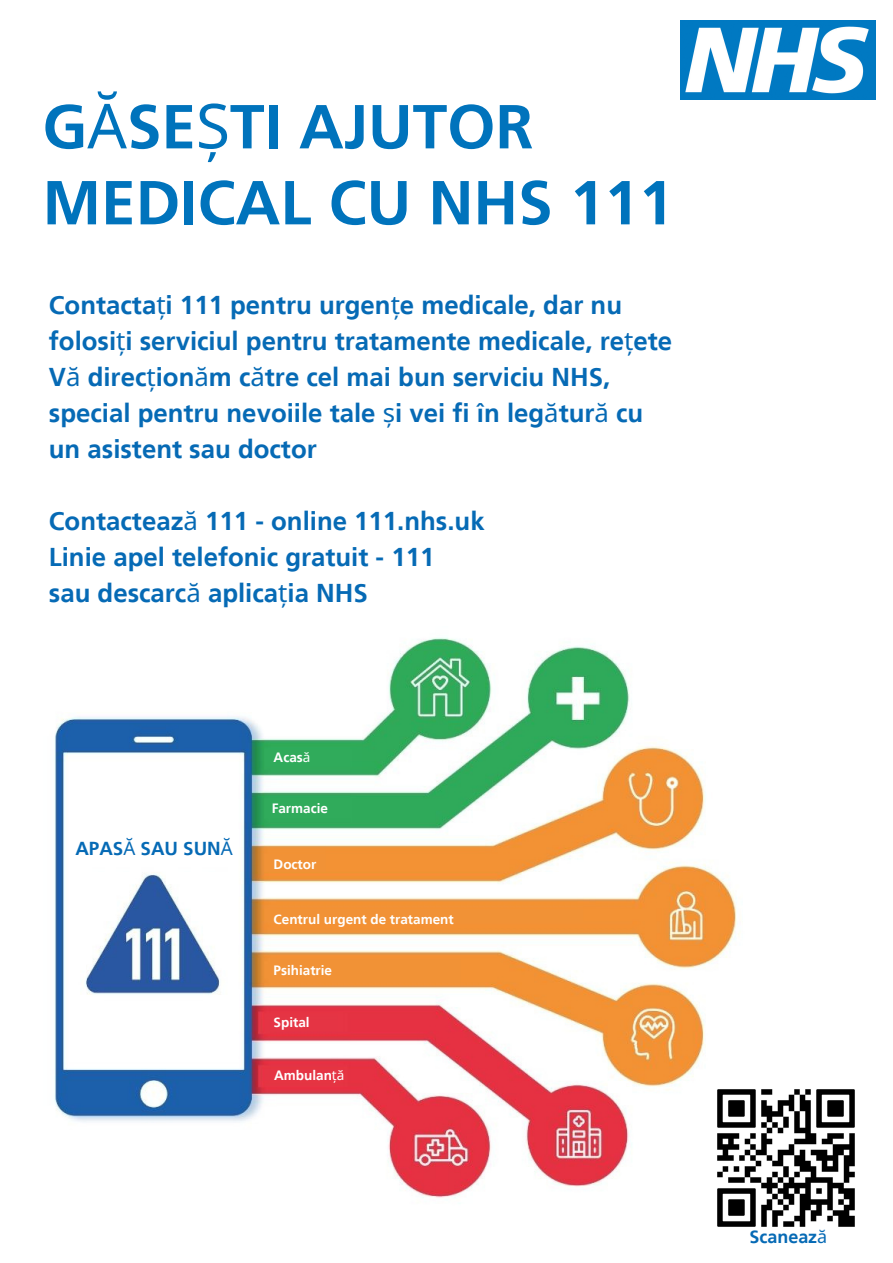
<style>
.page{position:relative;width:893px;height:1263px;background:#fff}
.page>*{position:absolute;margin:0;border:0;box-sizing:border-box;transform-origin:0 0}
.t1{font:700 62.03px "Frutiger";color:#0073bc}
.t2{font:700 25.8px/36px "Frutiger";color:#066ab5}
.t3{font:700 18.75px "Frutiger";color:#066ab5}
.t4{font:700 17.92px "Frutiger";color:#066ab5}
.t5{font:700 13.5px "Frutiger";color:#fff}
.s1{font-family:"Noto Sans";font-weight:400}
</style>
<div class="page">
<img style="left:680px;top:21px;width:195px;height:78px">
<img style="left:54px;top:637px;width:686px;height:561px">
<img style="left:701px;top:1072px;width:154px;height:155px">
<div style="left:76px;top:813px;width:152px;height:54px;background:#fff"></div>
<p class="t1" style="left:42px;top:90px;width:492px">G<span class="s1">Ă</span>SE<span class="s1">Ș</span>TI AJUTOR</p>
<p class="t1" style="left:42px;top:166px;width:632px">MEDICAL CU NHS 111</p>
<p class="t2" style="left:49px;top:287px;width:625px">Contacta<span class="s1">ț</span>i 111 pentru urgen<span class="s1">ț</span>e medicale, dar nu folosi<span class="s1">ț</span>i serviciul pentru tratamente medicale, re<span class="s1">ț</span>ete V<span class="s1">ă</span> direc<span class="s1">ț</span>ion<span class="s1">ă</span>m c<span class="s1">ă</span>tre cel mai bun serviciu NHS, special pentru nevoiile tale <span class="s1">ș</span>i vei fi în leg<span class="s1">ă</span>tur<span class="s1">ă</span> cu un asistent sau doctor</p>
<p class="t2" style="left:49px;top:503px;width:437px">Contacteaz<span class="s1">ă</span> 111 - online 111.nhs.uk</p>
<p class="t2" style="left:49px;top:539px;width:387px">Linie apel telefonic gratuit - 111</p>
<p class="t2" style="left:49px;top:575px;width:320px">sau descarc<span class="s1">ă</span> aplica<span class="s1">ț</span>ia NHS</p>
<p class="t5" style="left:274px;top:749px;width:38px">Acas<span class="s1">ă</span></p>
<p class="t3" style="left:75px;top:837px;width:159px">APAS<span class="s1">Ă</span> SAU SUN<span class="s1">Ă</span></p>
<p class="t5" style="left:272px;top:800px;width:58px">Farmacie</p>
<p class="t5" style="left:274px;top:856px;width:44px">Doctor</p>
<p class="t5" style="left:274px;top:911px;width:182px">Centrul urgent de tratament</p>
<p class="t5" style="left:274px;top:962px;width:60px">Psihiatrie</p>
<p class="t5" style="left:274px;top:1014px;width:38px">Spital</p>
<p class="t5" style="left:274px;top:1067px;width:72px">Ambulan<span class="s1">ță</span></p>
<p class="t4" style="left:749px;top:1226px;width:79px">Scaneaz<span class="s1">ă</span></p>
</div>
